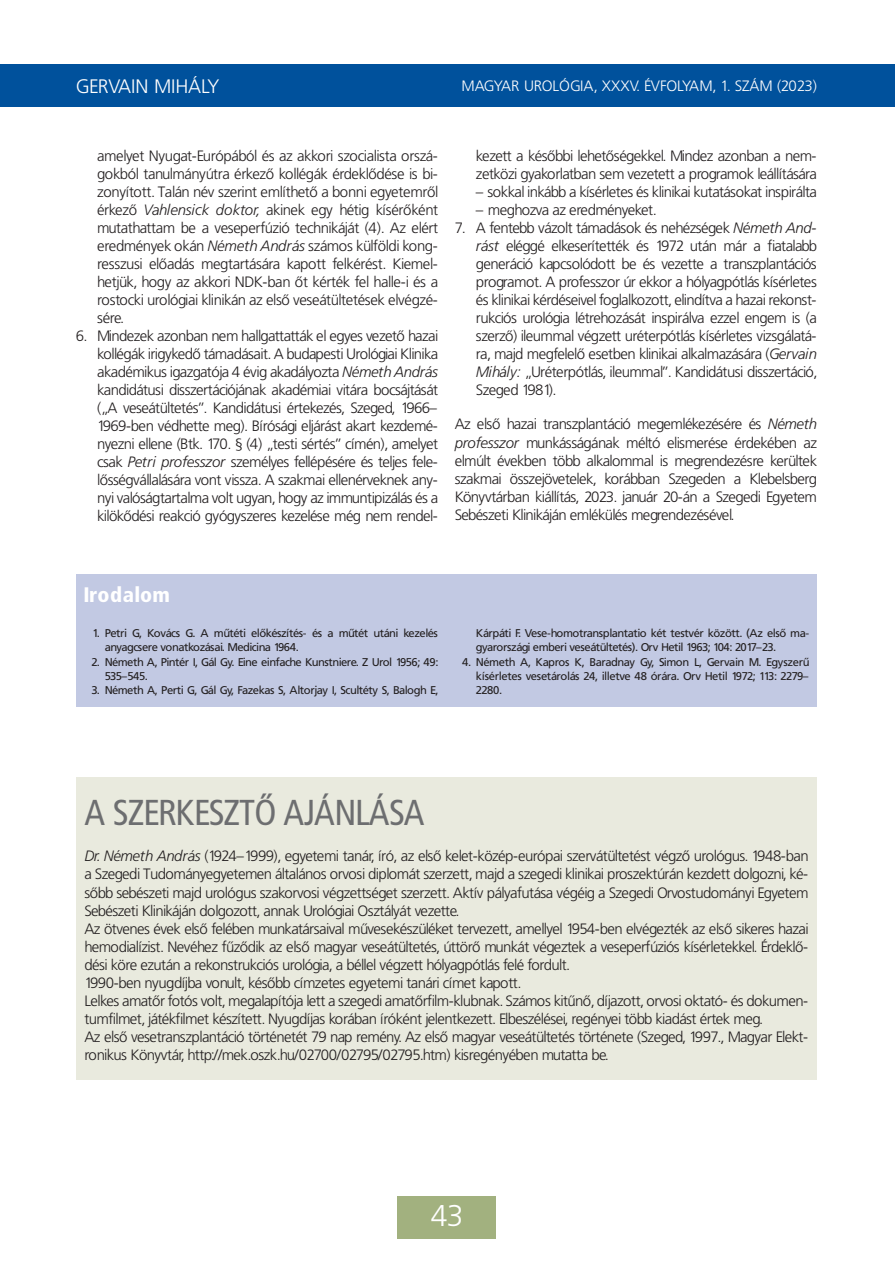
<style>
.page{position:relative;width:895px;height:1265px;background:#fff}
.page>*{position:absolute;margin:0;border:0;box-sizing:border-box;transform-origin:0 0}
.t1{font:36px "Frutiger Cn PFL";color:#6d6e70}
.t2{font:30px "Frutiger Lt PFL";color:#fff}
.t3{font:21px "Frutiger Blk Cn PFL";letter-spacing:.03em;color:#fff}
.t4{font:19.5px "Frutiger Lt PFL";letter-spacing:.04em;color:#fff}
.t5{font:15px/18px "Frutiger Lt PFL";color:#231f20;text-align:justify}
.t6{font:15px "Frutiger Lt PFL";letter-spacing:.04em;color:#fff}
.t7{font:11.25px/14.2px "Frutiger PFL";color:#231f20}
.s1{font-style:italic}
</style>
<div class="page">
<div style="left:0;top:64px;width:894px;height:43px;background:#00519c"></div>
<div style="left:397px;top:1195px;width:98px;height:43px;background:#a2b17f"></div>
<div style="left:76px;top:574px;width:740px;height:132px;background:#c2c9e3"></div>
<div style="left:76px;top:777px;width:740px;height:301px;background:#e9eade"></div>
<h3 class="t4" style="left:76px;top:78px;width:145px">GERVAIN MIHÁLY</h3>
<p class="t6" style="left:461px;top:80px;width:356px">MAGYAR UROLÓGIA, XXXV. ÉVFOLYAM, 1. SZÁM (2023)</p>
<h3 class="t4" style="left:76px;top:78px;width:79px">ÉS MTSAI</h3>
<h3 class="t4" style="left:76px;top:78px;width:90px">ROVATCÍM</h3>
<p class="t6" style="left:415px;top:80px;width:402px">MAGYAR UROLÓGIA, XXXV. ÉVFOLYAM, 1. SZÁM (2023): 43–×.</p>
<p class="t5" style="left:97px;top:148px;width:342px">amelyet Nyugat-Európából és az akkori szocialista orszá&shy;gokból tanulmányútra érkező kollégák érdeklődése is bi&shy;zonyított. Talán név szerint említhető a bonni egyetemről érkező <span class="s1">Vahlensick doktor,</span> akinek egy hétig kísérőként mutathattam be a veseperfúzió technikáját (4). Az elért eredmények okán <span class="s1">Németh András</span> számos külföldi kong&shy;resszusi előadás megtartására kapott felkérést. Kiemel&shy;hetjük, hogy az akkori NDK-ban őt kérték fel halle-i és a rostocki urológiai klinikán az első veseátültetések elvégzé&shy;sére.</p>
<p class="t5" style="left:97px;top:328px;width:342px;text-indent:-21px">6. Mindezek azonban nem hallgattatták el egyes vezető hazai kollégák irigykedő támadásait. A budapesti Urológiai Klinika akadémikus igazgatója 4 évig akadályozta <span class="s1">Németh András </span>kandidátusi disszertációjának akadémiai vitára bocsájtását („A veseátültetés”. Kandidátusi értekezés, Szeged, 1966– 1969-ben védhette meg). Bírósági eljárást akart kezdemé&shy;nyezni ellene (Btk. 170. § (4) „testi sértés” címén), amelyet csak <span class="s1">Petri professzor</span> személyes fellépésére és teljes fele&shy;lősségvállalására vont vissza. A szakmai ellenérveknek any&shy;nyi valóságtartalma volt ugyan, hogy az immuntipizálás és a kilökődési reakció gyógyszeres kezelése még nem rendel-</p>
<p class="t5" style="left:476px;top:148px;width:342px">kezett a későbbi lehetőségekkel. Mindez azonban a nem&shy;zetközi gyakorlatban sem vezetett a programok leállítására</p>
<p class="t5" style="left:476px;top:184px;width:342px">– sokkal inkább a kísérletes és klinikai kutatásokat inspirálta</p>
<p class="t5" style="left:476px;top:202px;width:181px">– meghozva az eredményeket.</p>
<p class="t5" style="left:476px;top:220px;width:342px;text-indent:-21px">7. A fentebb vázolt támadások és nehézségek <span class="s1">Németh And&shy;rást</span> eléggé elkeserítették és 1972 után már a fiatalabb generáció kapcsolódott be és vezette a transzplantációs programot. A professzor úr ekkor a hólyagpótlás kísérletes és klinikai kérdéseivel foglalkozott, elindítva a hazai rekonst&shy;rukciós urológia létrehozását inspirálva ezzel engem is (a szerző) ileummal végzett uréterpótlás kísérletes vizsgálatá&shy;ra, majd megfelelő esetben klinikai alkalmazására (<span class="s1">Gervain Mihály:</span> „Uréterpótlás, ileummal”. Kandidátusi disszertáció, Szeged 1981).</p>
<p class="t5" style="left:454px;top:416px;width:363px">Az első hazai transzplantáció megemlékezésére és <span class="s1">Németh professzor</span> munkásságának méltó elismerése érdekében az elmúlt években több alkalommal is megrendezésre kerültek szakmai összejövetelek, korábban Szegeden a Klebelsberg Könyvtárban kiállítás, 2023. január 20-án a Szegedi Egyetem Sebészeti Klinikáján emlékülés megrendezésével.</p>
<h3 class="t3" style="left:83px;top:586px;width:88px">Irodalom</h3>
<p class="t7" style="left:105px;top:626px;width:334px;text-indent:-12px">1. Petri G, Kovács G. A műtéti előkészítés- és a műtét utáni kezelés anyagcsere vonatkozásai. Medicina 1964.</p>
<p class="t7" style="left:105px;top:655px;width:334px;text-indent:-13px">2. Németh A, Pintér I, Gál Gy. Eine einfache Kunstniere. Z Urol 1956; 49:<br>535–545.</p>
<p class="t7" style="left:91px;top:683px;width:347px">3. Németh A, Perti G, Gál Gy, Fazekas S, Altorjay I, Scultéty S, Balogh E,</p>
<p class="t7" style="left:476px;top:626px;width:334px">Kárpáti F. Vese-homotransplantatio két testvér között. (Az első ma&shy;gyarországi emberi veseátültetés). Orv Hetil 1963; 104: 2017–23.</p>
<p class="t7" style="left:476px;top:655px;width:334px;text-align:justify;text-indent:-14px">4. Németh A, Kapros K, Baradnay Gy, Simon L, Gervain M. Egyszerű kísérletes vesetárolás 24, illetve 48 órára. Orv Hetil 1972; 113: 2279– 2280.</p>
<h1 class="t1" style="left:84px;top:798px;width:341px">A SZERKESZTŐ AJÁNLÁSA</h1>
<p class="t5" style="left:84px;top:848px;width:724px;text-align:left"><span class="s1">Dr. Németh András</span> (1924–1999), egyetemi tanár, író, az első kelet-közép-európai szervátültetést végző urológus. 1948-ban a Szegedi Tudományegyetemen általános orvosi diplomát szerzett, majd a szegedi klinikai proszektúrán kezdett dolgozni, ké&shy;sőbb sebészeti majd urológus szakorvosi végzettséget szerzett. Aktív pályafutása végéig a Szegedi Orvostudományi Egyetem Sebészeti Klinikáján dolgozott, annak Urológiai Osztályát vezette.<br>Az ötvenes évek első felében munkatársaival művesekészüléket tervezett, amellyel 1954-ben elvégezték az első sikeres hazai hemodialízist. Nevéhez fűződik az első magyar veseátültetés, úttörő munkát végeztek a veseperfúziós kísérletekkel. Érdeklő&shy;dési köre ezután a rekonstrukciós urológia, a béllel végzett hólyagpótlás felé fordult.<br>1990-ben nyugdíjba vonult, később címzetes egyetemi tanári címet kapott.<br>Lelkes amatőr fotós volt, megalapítója lett a szegedi amatőrfilm-klubnak. Számos kitűnő, díjazott, orvosi oktató- és dokumen&shy;tumfilmet, játékfilmet készített. Nyugdíjas korában íróként jelentkezett. Elbeszélései, regényei több kiadást értek meg.<br>Az első vesetranszplantáció történetét 79 nap remény. Az első magyar veseátültetés története (Szeged, 1997., Magyar Elekt&shy;ronikus Könyvtár, http://mek.oszk.hu/02700/02795/02795.htm) kisregényében mutatta be.</p>
<h2 class="t2" style="left:430px;top:1202px;width:32px">43</h2>
</div>
